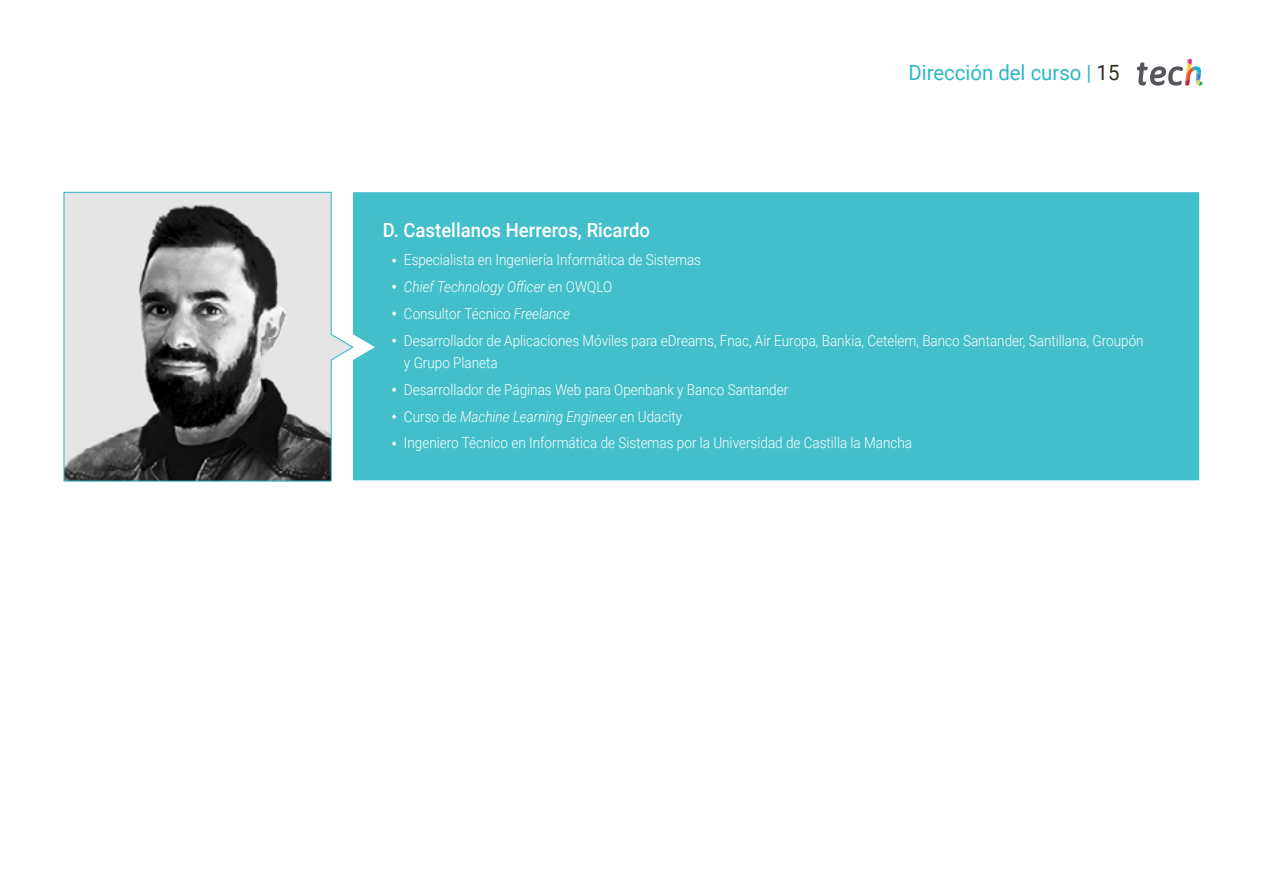
<style>
.page{position:relative;width:1263px;height:893px;background:#fff}
.page>*{position:absolute;margin:0;border:0;box-sizing:border-box;transform-origin:0 0}
.t1{font:21px "Roboto";color:#2db8c5}
.t2{font:500 19.5px "Roboto";color:#fff;scale:.95 1}
.t3{font:300 15px/26.7px "Roboto";color:#fff;scale:.9 1}
.s1{color:#312e20}
.s2{font-style:italic}
</style>
<div class="page">
<div style="left:353px;top:192px;width:846px;height:288px;background:#42bfca"></div>
<svg style="left:64px;top:192px;width:289px;height:289px;background:#a0a1a1"></svg>
<svg style="left:1137px;top:59px;width:65px;height:27px"></svg>
<svg style="left:392px;top:258px;width:5px;height:5px"></svg>
<svg style="left:392px;top:284px;width:5px;height:5px"></svg>
<svg style="left:392px;top:311px;width:5px;height:5px"></svg>
<svg style="left:392px;top:338px;width:5px;height:5px"></svg>
<svg style="left:392px;top:387px;width:5px;height:5px"></svg>
<svg style="left:392px;top:414px;width:5px;height:5px"></svg>
<svg style="left:392px;top:441px;width:5px;height:5px"></svg>
<h1 class="t1" style="left:908px;top:57px;width:213px">Dirección del curso | <span class="s1">15</span></h1>
<h2 class="t2" style="left:383px;top:216px;width:283px">D. Castellanos Herreros, Ricardo</h2>
<p class="t3" style="left:404px;top:246px;width:823px">Especialista en Ingeniería Informática de Sistemas<br><span class="s2">Chief Technology Officer</span> en OWQLO<br>Consultor Técnico <span class="s2">Freelance<br></span>Desarrollador de Aplicaciones Móviles para eDreams, Fnac, Air Europa, Bankia, Cetelem, Banco Santander, Santillana, Groupón</p>
<p class="t3" style="left:404px;top:349px;width:566px">y Grupo Planeta<br>Desarrollador de Páginas Web para Openbank y Banco Santander<br>Curso de <span class="s2">Machine Learning Engineer</span> en Udacity<br>Ingeniero Técnico en Informática de Sistemas por la Universidad de Castilla la Mancha</p>
</div>
